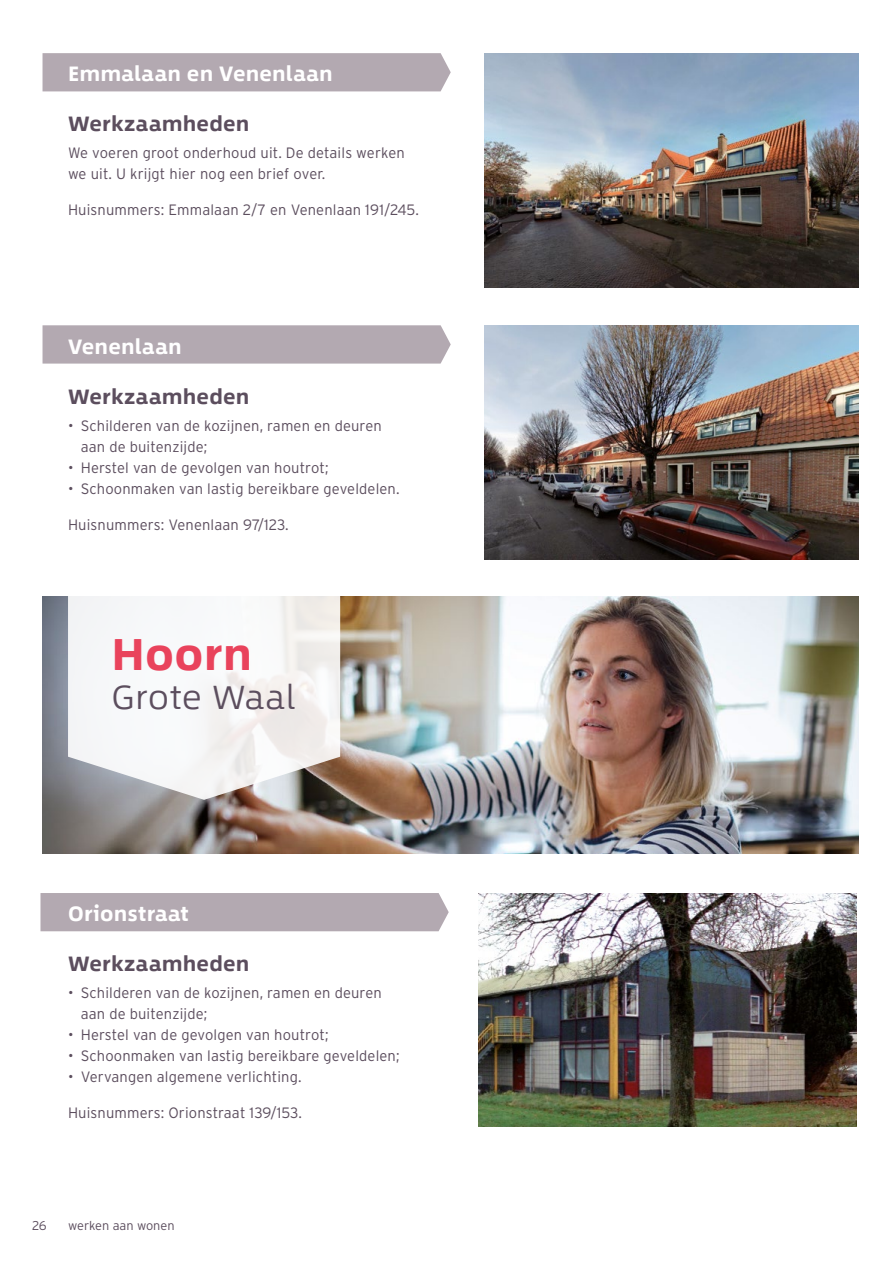
<style>
.page{position:relative;width:893px;height:1263px;background:#fff}
.page>*{position:absolute;margin:0;border:0;box-sizing:border-box;transform-origin:0 0}
.t1{font:700 45px "Between 1";letter-spacing:.01em;color:#e9435c}
.t2{font:300 33.75px "Between 1";letter-spacing:.01em;color:#5c4e5e}
.t3{font:700 21px "Between 1";letter-spacing:.01em;color:#fff}
.t4{font:700 21px "Between 1";letter-spacing:.015em;color:#5c4e5e}
.t5{font:300 15px/21px "Interstate";letter-spacing:.01em;color:#5c4e5e}
.t6{font:300 12.75px "Interstate";color:#5c4e5e}
</style>
<div class="page">
<div style="left:43px;top:53px;width:408px;height:38px;background:#b3a9b1"></div>
<div style="left:43px;top:325px;width:408px;height:39px;background:#b3a9b1"></div>
<img style="left:485px;top:53px;width:374px;height:234px">
<img style="left:485px;top:325px;width:374px;height:234px">
<img style="left:43px;top:596px;width:816px;height:258px">
<svg style="left:68px;top:596px;width:272px;height:204px;fill:#f6f6f7"></svg>
<div style="left:40px;top:893px;width:409px;height:38px;background:#b3a9b1"></div>
<img style="left:478px;top:893px;width:379px;height:234px">
<h3 class="t3" style="left:68px;top:61px;width:266px">Emmalaan en Venenlaan</h3>
<h3 class="t4" style="left:68px;top:111px;width:183px">Werkzaamheden</h3>
<p class="t5" style="left:68px;top:142px;width:338px">We voeren groot onderhoud uit. De details werken we uit. U krijgt hier nog een brief over.</p>
<p class="t5" style="left:68px;top:199px;width:352px">Huisnummers: Emmalaan 2/7 en Venenlaan 191/245.</p>
<h3 class="t3" style="left:68px;top:334px;width:115px">Venenlaan</h3>
<h3 class="t4" style="left:68px;top:384px;width:183px">Werkzaamheden</h3>
<p class="t5" style="left:81px;top:415px;width:302px;text-indent:-13px">• Schilderen van de kozijnen, ramen en deuren aan de buitenzijde;</p>
<p class="t5" style="left:68px;top:457px;width:262px">• Herstel van de gevolgen van houtrot;</p>
<p class="t5" style="left:68px;top:478px;width:333px">• Schoonmaken van lastig bereikbare geveldelen.</p>
<p class="t5" style="left:68px;top:514px;width:222px">Huisnummers: Venenlaan 97/123.</p>
<h1 class="t1" style="left:111px;top:627px;width:142px">Hoorn</h1>
<h2 class="t2" style="left:111px;top:677px;width:185px">Grote Waal</h2>
<h3 class="t3" style="left:68px;top:901px;width:122px">Orionstraat</h3>
<h3 class="t4" style="left:68px;top:951px;width:183px">Werkzaamheden</h3>
<p class="t5" style="left:81px;top:982px;width:302px;text-indent:-13px">• Schilderen van de kozijnen, ramen en deuren aan de buitenzijde;</p>
<p class="t5" style="left:68px;top:1024px;width:262px">• Herstel van de gevolgen van houtrot;</p>
<p class="t5" style="left:68px;top:1045px;width:333px">• Schoonmaken van lastig bereikbare geveldelen;</p>
<p class="t5" style="left:68px;top:1066px;width:235px">• Vervangen algemene verlichting.</p>
<p class="t5" style="left:68px;top:1102px;width:235px">Huisnummers: Orionstraat 139/153.</p>
<p class="t6" style="left:32px;top:1218px;width:16px">26</p>
<p class="t6" style="left:68px;top:1218px;width:108px">werken aan wonen</p>
</div>
